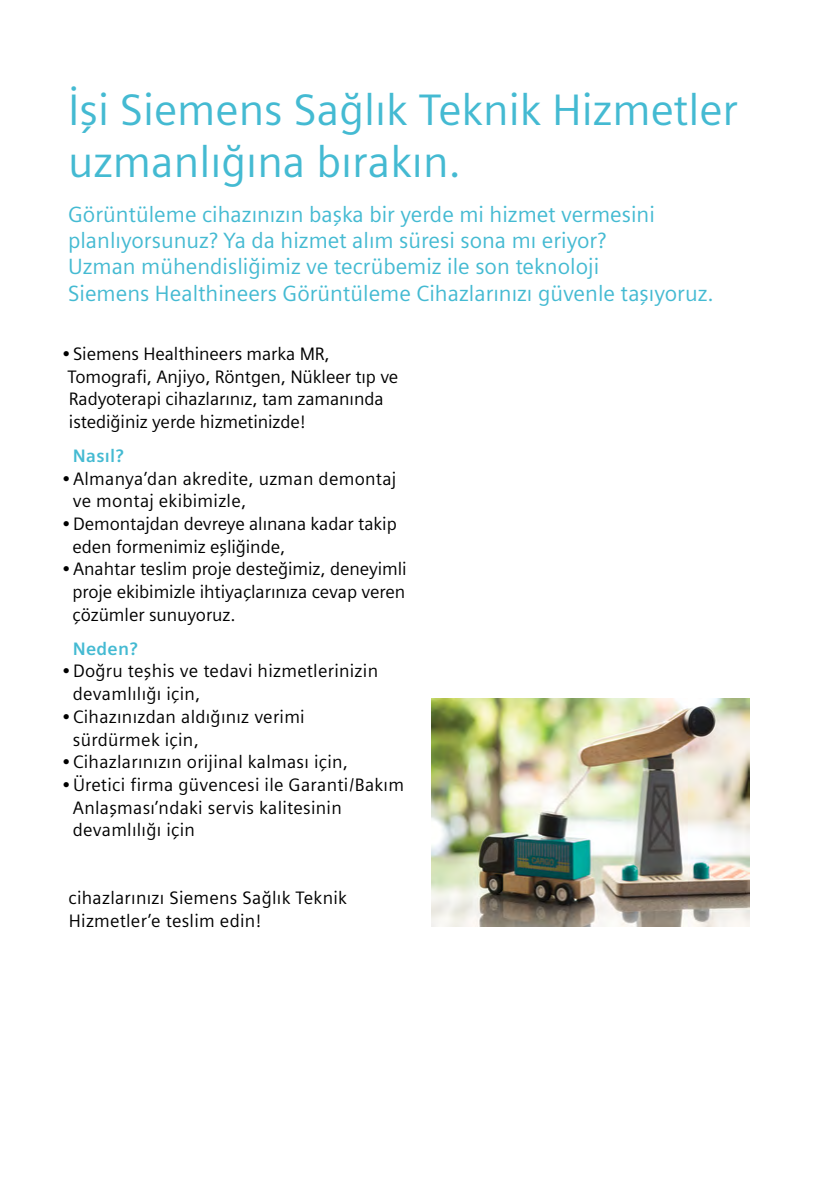
<style>
.page{position:relative;width:840px;height:1191px;background:#fff}
.page>*{position:absolute;margin:0;border:0;box-sizing:border-box;transform-origin:0 0}
.t1{font:44px/52.8px "Siemens Sans";color:#44bad2}
.t2{font:22px/26.4px "Siemens Sans";color:#44bad2}
.t3{font:18px/22.6px "Siemens Sans";letter-spacing:.015em;color:#000}
.t4{font:18px/22.6px "Siemens Sans";letter-spacing:-.005em;color:#000}
.t5{font:700 18px "Siemens Sans";letter-spacing:.015em;color:#44bad2}
</style>
<div class="page">
<img style="left:431px;top:698px;width:317px;height:229px">
<h1 class="t1" style="left:68px;top:83px;width:671px">İşi Siemens Sağlık Teknik Hizmetler uzmanlığına bırakın.</h1>
<p class="t2" style="left:68px;top:201px;width:647px">Görüntüleme cihazınızın başka bir yerde mi hizmet vermesini planlıyorsunuz? Ya da hizmet alım süresi sona mı eriyor?<br>Uzman mühendisliğimiz ve tecrübemiz ile son teknoloji<br>Siemens Healthineers Görüntüleme Cihazlarınızı güvenle taşıyoruz.</p>
<p class="t4" style="left:62px;top:342px;width:338px">•Siemens Healthineers marka MR, Tomografi, Anjiyo, Röntgen, Nükleer tıp ve Radyoterapi cihazlarınız, tam zamanında istediğiniz yerde hizmetinizde!</p>
<p class="t5" style="left:73px;top:445px;width:52px">Nasıl?</p>
<p class="t3" style="left:73px;top:467px;width:325px;text-indent:-11px">•Almanya’dan akredite, uzman demontaj ve montaj ekibimizle,</p>
<p class="t4" style="left:72px;top:512px;width:325px;text-indent:-11px">•Demontajdan devreye alınana kadar takip eden formenimiz eşliğinde,</p>
<p class="t3" style="left:72px;top:558px;width:335px;text-align:justify;text-indent:-11px">•Anahtar teslim proje desteğimiz, deneyimli proje ekibimizle ihtiyaçlarınıza cevap veren çözümler sunuyoruz.</p>
<p class="t5" style="left:73px;top:638px;width:66px">Neden?</p>
<p class="t3" style="left:73px;top:660px;width:306px;text-indent:-11px">•Doğru teşhis ve tedavi hizmetlerinizin devamlılığı için,</p>
<p class="t3" style="left:73px;top:705px;width:233px;text-indent:-11px">•Cihazınızdan aldığınız verimi sürdürmek için,</p>
<p class="t3" style="left:62px;top:751px;width:287px">•Cihazlarınızın orijinal kalması için,</p>
<p class="t3" style="left:73px;top:773px;width:332px;text-indent:-11px">•Üretici firma güvencesi ile Garanti/Bakım<br>Anlaşması’ndaki servis kalitesinin devamlılığı için</p>
<p class="t3" style="left:68px;top:887px;width:280px">cihazlarınızı Siemens Sağlık Teknik<br>Hizmetler’e teslim edin!</p>
</div>
